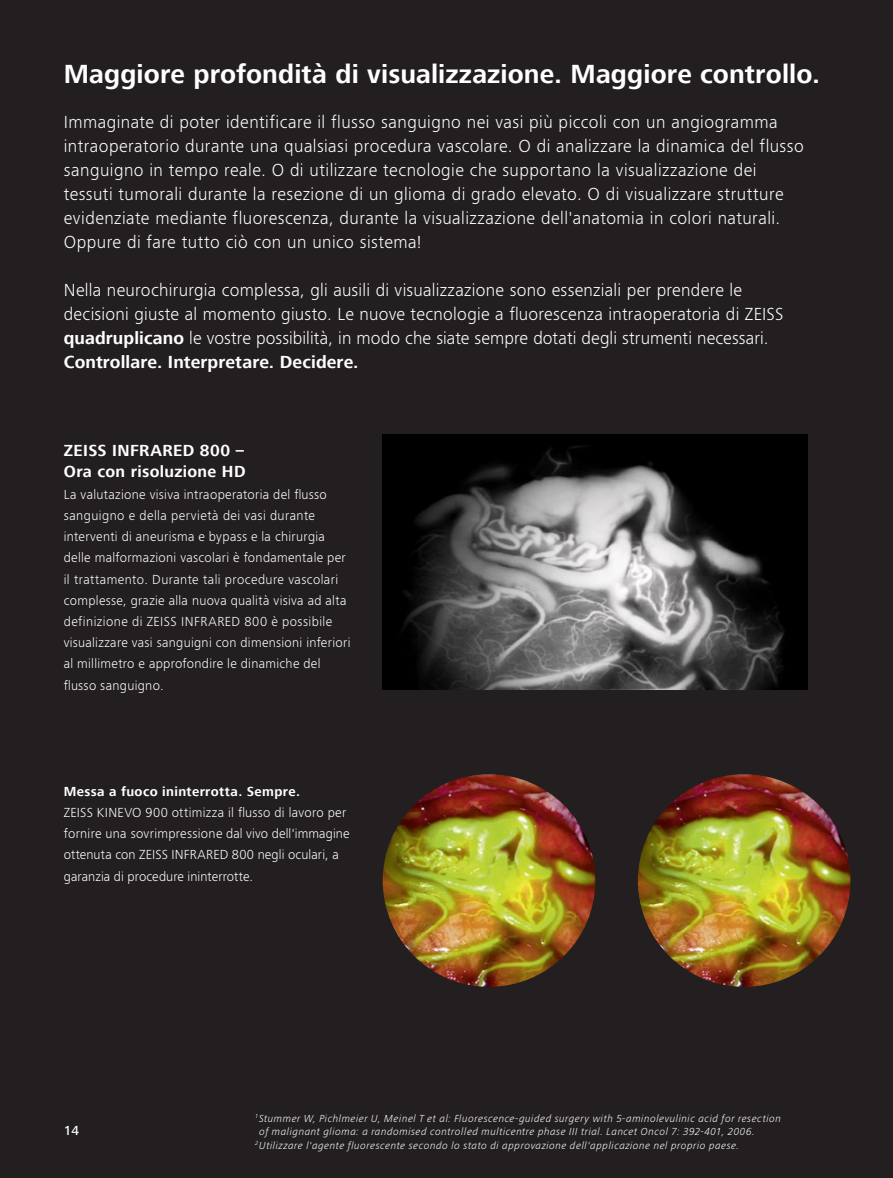
<style>
.page{position:relative;width:893px;height:1178px;background:#231f20}
.page>*{position:absolute;margin:0;border:0;box-sizing:border-box;transform-origin:0 0}
.t1{font:700 27px "ZEISS Frutiger Next W1 G";letter-spacing:.005em;color:#fff}
.t2{font:300 18px/24px "ZEISS Frutiger Next W1 G";letter-spacing:.02em;color:#fff}
.t3{font:700 16.5px/21.1px "ZEISS Frutiger Next W1 G";letter-spacing:.025em;color:#fff}
.t4{font:300 13.5px/21.1px "ZEISS Frutiger Next W1 G";letter-spacing:.025em;color:#fff}
.t5{font:700 13.5px "ZEISS Frutiger Next W1 G";letter-spacing:.03em;color:#fff}
.t6{font:500 13.5px "ZEISS Frutiger Next W1 G";color:#fff}
.t7{font:italic 300 10.5px "ZEISS Frutiger Next W1 G";letter-spacing:.05em;color:#fff}
.s1{font-weight:700}
</style>
<div class="page">
<img style="left:383px;top:435px;width:425px;height:255px">
<img style="left:383px;top:774px;width:212px;height:213px;border-radius:106px">
<img style="left:638px;top:774px;width:212px;height:213px;border-radius:106px">
<h1 class="t1" style="left:64px;top:59px;width:758px">Maggiore profondità di visualizzazione. Maggiore controllo.</h1>
<p class="t2" style="left:64px;top:110px;width:741px">Immaginate di poter identificare il flusso sanguigno nei vasi più piccoli con un angiogramma intraoperatorio durante una qualsiasi procedura vascolare. O di analizzare la dinamica del flusso sanguigno in tempo reale. O di utilizzare tecnologie che supportano la visualizzazione dei tessuti tumorali durante la resezione di un glioma di grado elevato. O di visualizzare strutture evidenziate mediante fluorescenza, durante la visualizzazione dell'anatomia in colori naturali.<br>Oppure di fare tutto ciò con un unico sistema!</p>
<p class="t2" style="left:64px;top:277px;width:721px">Nella neurochirurgia complessa, gli ausili di visualizzazione sono essenziali per prendere le decisioni giuste al momento giusto. Le nuove tecnologie a fluorescenza intraoperatoria di ZEISS <span class="s1">quadruplicano</span> le vostre possibilità, in modo che siate sempre dotati degli strumenti necessari.<br><span class="s1">Controllare. Interpretare. Decidere.</span></p>
<p class="t3" style="left:64px;top:441px;width:183px">ZEISS INFRARED 800 –<br>Ora con risoluzione HD</p>
<p class="t4" style="left:64px;top:483px;width:288px">La valutazione visiva intraoperatoria del flusso sanguigno e della pervietà dei vasi durante interventi di aneurisma e bypass e la chirurgia delle malformazioni vascolari è fondamentale per il trattamento. Durante tali procedure vascolari complesse, grazie alla nuova qualità visiva ad alta definizione di ZEISS INFRARED 800 è possibile visualizzare vasi sanguigni con dimensioni inferiori al millimetro e approfondire le dinamiche del flusso sanguigno.</p>
<p class="t5" style="left:64px;top:783px;width:238px">Messa a fuoco ininterrotta. Sempre.</p>
<p class="t4" style="left:64px;top:801px;width:287px">ZEISS KINEVO 900 ottimizza il flusso di lavoro per fornire una sovrimpressione dal vivo dell'immagine ottenuta con ZEISS INFRARED 800 negli oculari, a garanzia di procedure ininterrotte.</p>
<p class="t6" style="left:64px;top:1123px;width:17px">14</p>
<p class="t7" style="left:255px;top:1111px;width:527px"><sup>1</sup> Stummer W, Pichlmeier U, Meinel T et al: Fluorescence-guided surgery with 5-aminolevulinic acid for resection</p>
<p class="t7" style="left:259px;top:1124px;width:497px">of malignant glioma: a randomised controlled multicentre phase III trial. Lancet Oncol 7: 392-401, 2006.</p>
<p class="t7" style="left:255px;top:1138px;width:486px"><sup>2</sup> Utilizzare l'agente fluorescente secondo lo stato di approvazione dell'applicazione nel proprio paese.</p>
</div>
